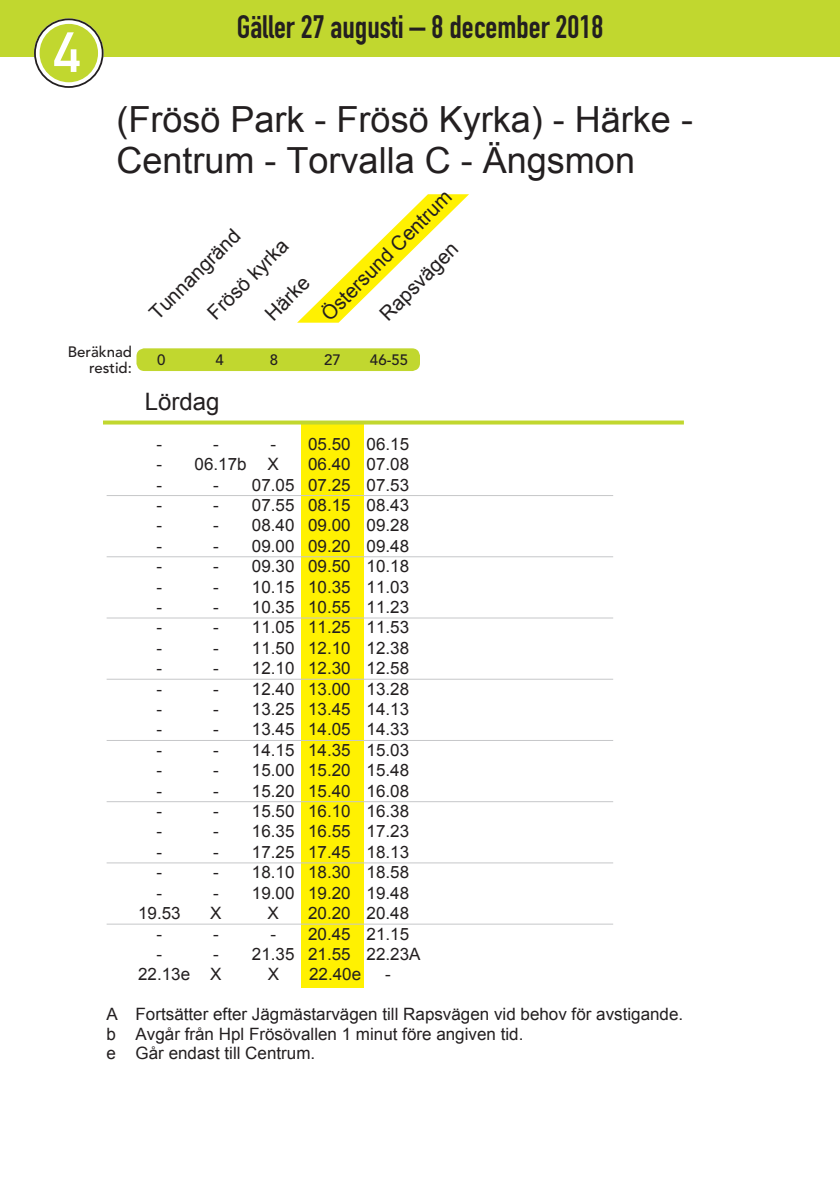
<style>
.page{position:relative;width:840px;height:1191px;background:#fff}
.page>*{position:absolute;margin:0;border:0;box-sizing:border-box;transform-origin:0 0}
.t1{font:36px/41.4px "Arial";color:#231f20}
.t2{font:32px "DIN Engschrift Std";color:#231f20}
.t3{font:24px "Arial";color:#231f20}
.t4{font:20px "Arial";color:#231f20}
.t5{font:17px/19.6px "Arial";color:#231f20}
.t6{font:500 15px/16px "Avenir LT Std";color:#231f20;text-align:right}
.s1{font-size:64px;color:#fff}
</style>
<div class="page">
<svg style="left:297px;top:194px;width:172px;height:129px"></svg>
<div style="left:301px;top:422px;width:62px;height:566px;background:#fff101"></div>
<svg style="left:103px;top:420px;width:580px;height:4px;fill:#c1d72f"></svg>
<hr style="left:107px;top:495px;width:506px;height:1px;background:#c6c7c9">
<hr style="left:107px;top:556px;width:506px;height:1px;background:#c6c7c9">
<hr style="left:107px;top:617px;width:506px;height:1px;background:#c6c7c9">
<hr style="left:107px;top:678px;width:506px;height:1px;background:#c6c7c9">
<hr style="left:107px;top:740px;width:506px;height:1px;background:#c6c7c9">
<hr style="left:107px;top:801px;width:506px;height:1px;background:#c6c7c9">
<hr style="left:107px;top:862px;width:506px;height:1px;background:#c6c7c9">
<hr style="left:107px;top:923px;width:506px;height:1px;background:#c6c7c9">
<div style="left:0;top:0;width:839px;height:56px;background:#c1d72f"></div>
<div style="left:34px;top:18px;width:69px;height:70px;border:14px solid #fff;border-radius:50%"></div>
<div style="left:40px;top:24px;width:58px;height:58px;background:#c1d72f;border-radius:50%"></div>
<div style="left:34px;top:18px;width:69px;height:70px;border:2px solid #231f20;border-radius:50%"></div>
<svg style="left:54px;top:32px;width:26px;height:40px"></svg>
<div style="left:136px;top:348px;width:284px;height:23px;background:#c1d72f;border-radius:8px"></div>
<h2 class="t2" style="left:236px;top:8px;width:368px">Gäller 27 augusti – 8 december 2018</h2>
<h1 class="t1" style="left:116px;top:99px;width:578px;text-indent:-103px"><span class="s1">4</span> (Frösö Park - Frösö Kyrka) - Härke -<br>Centrum - Torvalla C - Ängsmon</h1>
<p class="t6" style="left:68px;top:344px;width:66px">Beräknad restid:</p>
<p class="t4" style="left:315px;top:308px;width:176px;rotate:-45deg">Östersund Centrum</p>
<p class="t4" style="left:143px;top:307px;width:120px;rotate:-45deg">Tunnangränd</p>
<p class="t4" style="left:201px;top:307px;width:106px;rotate:-45deg">Frösö kyrka</p>
<p class="t4" style="left:374px;top:308px;width:103px;rotate:-45deg">Rapsvägen</p>
<p class="t4" style="left:259px;top:308px;width:55px;rotate:-45deg">Härke</p>
<p class="t6" style="left:157px;top:353px;width:10px">0</p>
<p class="t6" style="left:215px;top:353px;width:10px">4</p>
<p class="t6" style="left:270px;top:353px;width:10px">8</p>
<p class="t6" style="left:324px;top:353px;width:18px">27</p>
<p class="t6" style="left:370px;top:353px;width:40px">46-55</p>
<h3 class="t3" style="left:145px;top:386px;width:76px">Lördag</h3>
<p class="t5" style="left:156px;top:434px;width:7px">-</p>
<p class="t5" style="left:213px;top:434px;width:7px">-</p>
<p class="t5" style="left:270px;top:434px;width:140px">- 05.50 06.15</p>
<p class="t5" style="left:156px;top:454px;width:124px">- 06.17b X</p>
<p class="t5" style="left:308px;top:454px;width:102px">06.40 07.08</p>
<p class="t5" style="left:156px;top:475px;width:7px">-</p>
<p class="t5" style="left:213px;top:475px;width:197px">- 07.05 07.25 07.53</p>
<p class="t5" style="left:156px;top:495px;width:7px">-</p>
<p class="t5" style="left:213px;top:495px;width:197px">- 07.55 08.15 08.43</p>
<p class="t5" style="left:156px;top:516px;width:7px">-</p>
<p class="t5" style="left:213px;top:516px;width:197px">- 08.40 09.00 09.28</p>
<p class="t5" style="left:156px;top:536px;width:7px">-</p>
<p class="t5" style="left:213px;top:536px;width:197px">- 09.00 09.20 09.48</p>
<p class="t5" style="left:156px;top:556px;width:7px">-</p>
<p class="t5" style="left:213px;top:556px;width:197px">- 09.30 09.50 10.18</p>
<p class="t5" style="left:156px;top:577px;width:7px">-</p>
<p class="t5" style="left:213px;top:577px;width:197px">- 10.15 10.35 11.03</p>
<p class="t5" style="left:156px;top:597px;width:7px">-</p>
<p class="t5" style="left:213px;top:597px;width:197px">- 10.35 10.55 11.23</p>
<p class="t5" style="left:156px;top:618px;width:7px">-</p>
<p class="t5" style="left:213px;top:618px;width:197px">- 11.05 11.25 11.53</p>
<p class="t5" style="left:156px;top:638px;width:7px">-</p>
<p class="t5" style="left:213px;top:638px;width:197px">- 11.50 12.10 12.38</p>
<p class="t5" style="left:156px;top:658px;width:7px">-</p>
<p class="t5" style="left:213px;top:658px;width:197px">- 12.10 12.30 12.58</p>
<p class="t5" style="left:156px;top:679px;width:7px">-</p>
<p class="t5" style="left:213px;top:679px;width:197px">- 12.40 13.00 13.28</p>
<p class="t5" style="left:156px;top:699px;width:7px">-</p>
<p class="t5" style="left:213px;top:699px;width:197px">- 13.25 13.45 14.13</p>
<p class="t5" style="left:156px;top:720px;width:7px">-</p>
<p class="t5" style="left:213px;top:720px;width:197px">- 13.45 14.05 14.33</p>
<p class="t5" style="left:156px;top:740px;width:7px">-</p>
<p class="t5" style="left:213px;top:740px;width:197px">- 14.15 14.35 15.03</p>
<p class="t5" style="left:156px;top:760px;width:7px">-</p>
<p class="t5" style="left:213px;top:760px;width:197px">- 15.00 15.20 15.48</p>
<p class="t5" style="left:156px;top:781px;width:7px">-</p>
<p class="t5" style="left:213px;top:781px;width:197px">- 15.20 15.40 16.08</p>
<p class="t5" style="left:156px;top:801px;width:7px">-</p>
<p class="t5" style="left:213px;top:801px;width:197px">- 15.50 16.10 16.38</p>
<p class="t5" style="left:156px;top:822px;width:7px">-</p>
<p class="t5" style="left:213px;top:822px;width:197px">- 16.35 16.55 17.23</p>
<p class="t5" style="left:156px;top:842px;width:7px">-</p>
<p class="t5" style="left:213px;top:842px;width:197px">- 17.25 17.45 18.13</p>
<p class="t5" style="left:156px;top:862px;width:7px">-</p>
<p class="t5" style="left:213px;top:862px;width:197px">- 18.10 18.30 18.58</p>
<p class="t5" style="left:156px;top:883px;width:7px">-</p>
<p class="t5" style="left:213px;top:883px;width:197px">- 19.00 19.20 19.48</p>
<p class="t5" style="left:138px;top:903px;width:44px">19.53</p>
<p class="t5" style="left:210px;top:903px;width:13px">X</p>
<p class="t5" style="left:267px;top:903px;width:13px">X</p>
<p class="t5" style="left:308px;top:903px;width:102px">20.20 20.48</p>
<p class="t5" style="left:156px;top:924px;width:7px">-</p>
<p class="t5" style="left:213px;top:924px;width:7px">-</p>
<p class="t5" style="left:270px;top:924px;width:140px">- 20.45 21.15</p>
<p class="t5" style="left:156px;top:944px;width:7px">-</p>
<p class="t5" style="left:138px;top:944px;width:284px;line-height:20.4px;text-indent:75px">- 21.35 21.55 22.23A<br>22.13e X</p>
<p class="t5" style="left:268px;top:964px;width:13px">X</p>
<p class="t5" style="left:309px;top:964px;width:53px">22.40e</p>
<p class="t5" style="left:385px;top:964px;width:7px">-</p>
<p class="t5" style="left:107px;top:1004px;width:577px">A Fortsätter efter Jägmästarvägen till Rapsvägen vid behov för avstigande. b Avgår från Hpl Frösövallen 1 minut före angiven tid.<br>e Går endast till Centrum.</p>
</div>
